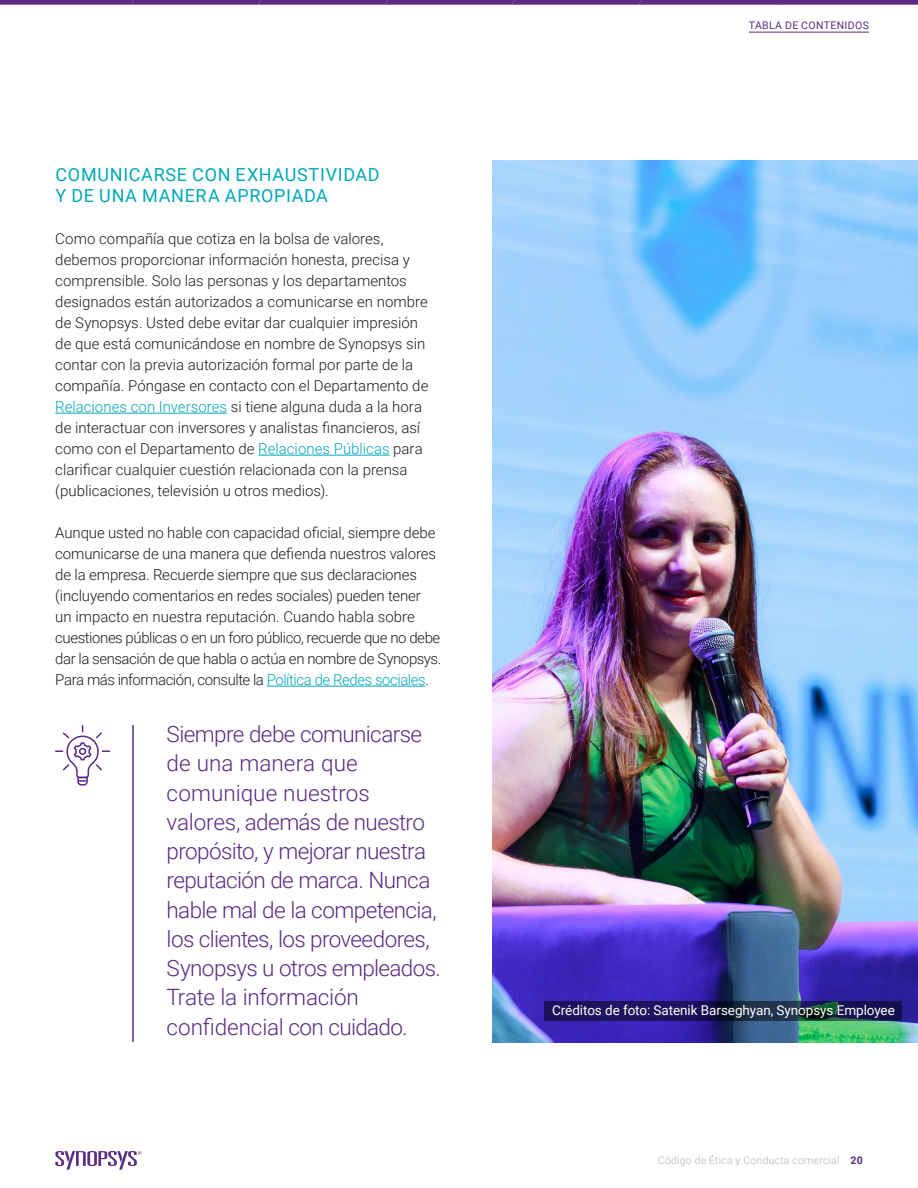
<style>
.page{position:relative;width:918px;height:1188px;background:#fff}
.page>*{position:absolute;margin:0;border:0;box-sizing:border-box;transform-origin:0 0}
.t1{font:300 22.5px/29.2px "Roboto";letter-spacing:-.025em;color:#5a2a82}
.t2{font:18px/21px "Roboto";letter-spacing:.04em;color:#00a8b8}
.t3{font:300 15px/21px "Roboto";color:#1d1d1b}
.t4{font:13.5px "Roboto";letter-spacing:-.005em;color:#fff}
.t5{font:300 10.5px "Roboto";letter-spacing:.02em;color:#b3b4b3}
.t6{font:10.5px "Roboto";letter-spacing:.035em;color:#5a2a82}
.s1{color:#00a8b8}
.s2{font-weight:700;color:#5a2a82}
</style>
<div class="page">
<hr style="left:55px;top:413px;width:172px;height:1px;background:#00a8b8">
<hr style="left:258px;top:455px;width:132px;height:1px;background:#00a8b8">
<hr style="left:267px;top:686px;width:158px;height:1px;background:#00a8b8">
<hr style="left:132px;top:725px;width:2px;height:317px;background:#5a2a82">
<svg style="left:55px;top:725px;width:55px;height:61px"></svg>
<img style="left:493px;top:160px;width:425px;height:882px">
<svg style="left:544px;top:1002px;width:358px;height:19px;background:#191b4d"></svg>
<svg style="left:55px;top:1151px;width:86px;height:19px"></svg>
<hr style="left:749px;top:32px;width:120px;height:1px;background:#5a2a82">
<svg style="left:0;top:0;width:918px;height:5px;background:#64378a"></svg>
<p class="t2" style="left:56px;top:163px;width:326px">COMUNICARSE CON EXHAUSTIVIDAD<br>Y DE UNA MANERA APROPIADA</p>
<p class="t3" style="left:55px;top:228px;width:375px">Como compañía que cotiza en la bolsa de valores, debemos proporcionar información honesta, precisa y comprensible. Solo las personas y los departamentos designados están autorizados a comunicarse en nombre de Synopsys. Usted debe evitar dar cualquier impresión de que está comunicándose en nombre de Synopsys sin contar con la previa autorización formal por parte de la compañía. Póngase en contacto con el Departamento de <span class="s1">Relaciones con Inversores</span> si tiene alguna duda a la hora de interactuar con inversores y analistas financieros, así como con el Departamento de <span class="s1">Relaciones Públicas</span> para clarificar cualquier cuestión relacionada con la prensa (publicaciones, televisión u otros medios).</p>
<p class="t3" style="left:55px;top:522px;width:388px">Aunque usted no hable con capacidad oficial, siempre debe comunicarse de una manera que defienda nuestros valores de la empresa. Recuerde siempre que sus declaraciones (incluyendo comentarios en redes sociales) pueden tener<br>un impacto en nuestra reputación. Cuando habla sobre cuestiones públicas o en un foro público, recuerde que no debe dar la sensación de que habla o actúa en nombre de Synopsys.<br>Para más información, consulte la <span class="s1">Política de Redes sociales</span>.</p>
<p class="t1" style="left:167px;top:719px;width:276px">Siempre debe comunicarse de una manera que comunique nuestros valores, además de nuestro propósito, y mejorar nuestra reputación de marca. Nunca hable mal de la competencia, los clientes, los proveedores,<br>Synopsys u otros empleados.<br>Trate la información confidencial con cuidado.</p>
<p class="t6" style="left:749px;top:18px;width:122px">TABLA DE CONTENIDOS</p>
<p class="t4" style="left:552px;top:1000px;width:344px">Créditos de foto: Satenik Barseghyan, Synopsys Employee</p>
<p class="t5" style="left:658px;top:1153px;width:206px">Código de Ética y Conducta comercial <span class="s2">20</span></p>
</div>
